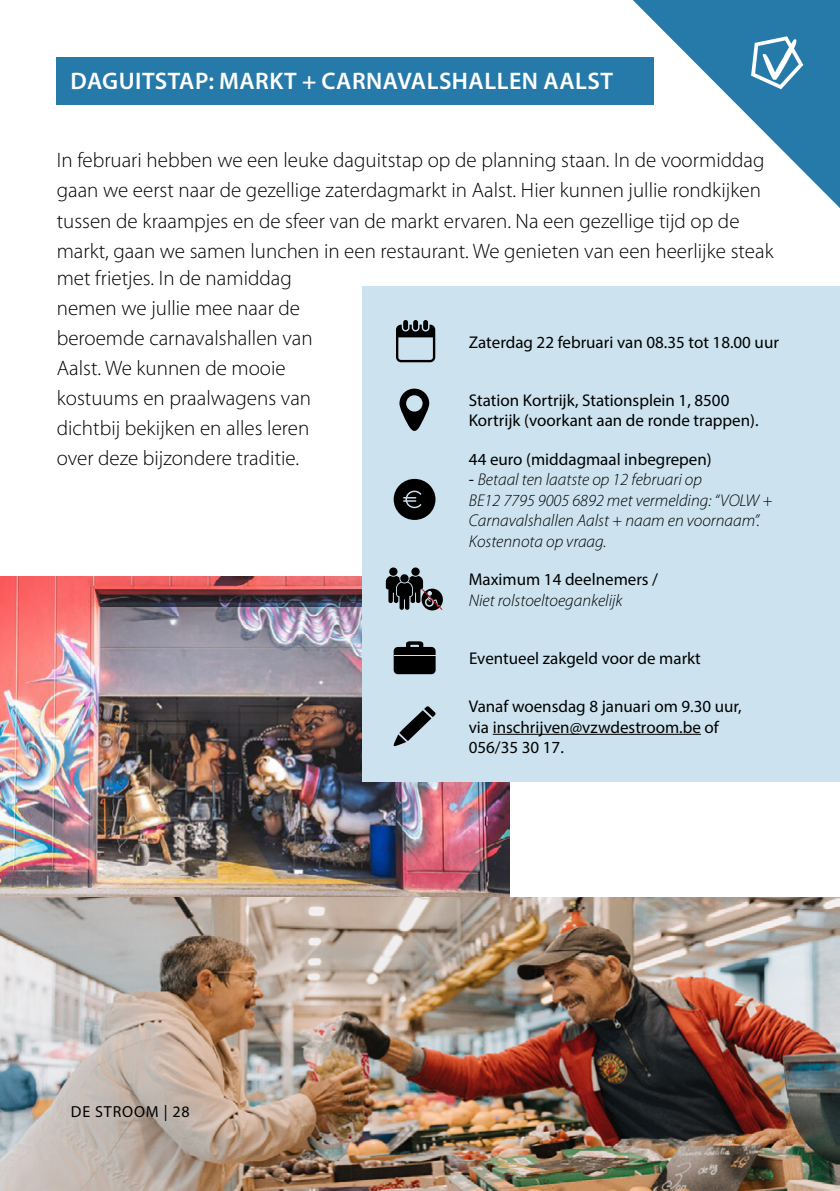
<style>
.page{position:relative;width:840px;height:1191px;background:#fff}
.page>*{position:absolute;margin:0;border:0;box-sizing:border-box;transform-origin:0 0}
.t1{font:600 24px "Myriad Pro";letter-spacing:.02em;color:#fff}
.t2{font:300 21px/30px "Myriad Pro";color:#000}
.t3{font:17px/20.4px "Myriad Pro";color:#000}
.t4{font:italic 300 17px/20.4px "Myriad Pro";color:#000}
.t5{font:16px "Myriad Pro";letter-spacing:.05em;color:#000}
.s1{font-weight:400;font-style:normal}
</style>
<div class="page">
<img style="left:0;top:577px;width:509px;height:320px">
<img style="left:0;top:897px;width:839px;height:294px">
<svg style="left:632px;top:0;width:207px;height:207px"></svg>
<svg style="left:750px;top:36px;width:52px;height:53px"></svg>
<div style="left:57px;top:57px;width:596px;height:47px;background:#257aaa"></div>
<div style="left:362px;top:286px;width:477px;height:495px;background:#cce3ef"></div>
<svg style="left:396px;top:320px;width:39px;height:42px"></svg>
<svg style="left:399px;top:388px;width:30px;height:43px"></svg>
<hr style="left:492px;top:734px;width:208px;height:1px;background:#000">
<svg style="left:393px;top:706px;width:42px;height:40px"></svg>
<div style="left:394px;top:648px;width:40px;height:25px;background:#000;border-radius:3px"></div>
<div style="left:393px;top:647px;width:42px;height:27px;border:2px solid #000;border-radius:3px"></div>
<svg style="left:404px;top:641px;width:20px;height:7px"></svg>
<hr style="left:393px;top:655px;width:42px;height:1px;background:#cce3ef">
<svg style="left:393px;top:479px;width:42px;height:41px"></svg>
<svg style="left:385px;top:567px;width:57px;height:43px"></svg>
<p class="t1" style="left:70px;top:65px;width:543px">DAGUITSTAP: MARKT + CARNAVALSHALLEN AALST</p>
<p class="t2" style="left:57px;top:145px;width:718px">In februari hebben we een leuke daguitstap op de planning staan. In de voormiddag gaan we eerst naar de gezellige zaterdagmarkt in Aalst. Hier kunnen jullie rondkijken tussen de kraampjes en de sfeer van de markt ervaren. Na een gezellige tijd op de markt, gaan we samen lunchen in een restaurant. We genieten van een heerlijke steak</p>
<p class="t2" style="left:57px;top:263px;width:257px">met frietjes. In de namiddag nemen we jullie mee naar de beroemde carnavalshallen van<br>Aalst. We kunnen de mooie kostuums en praalwagens van dichtbij bekijken en alles leren over deze bijzondere traditie.</p>
<p class="t5" style="left:71px;top:1101px;width:120px">DE STROOM | 28</p>
<p class="t3" style="left:468px;top:331px;width:311px">Zaterdag 22 februari van 08.35 tot 18.00 uur</p>
<p class="t3" style="left:468px;top:390px;width:291px">Station Kortrijk, Stationsplein 1, 8500<br>Kortrijk (voorkant aan de ronde trappen).</p>
<p class="t3" style="left:468px;top:449px;width:244px">44 euro (middagmaal inbegrepen)</p>
<p class="t4" style="left:468px;top:469px;width:305px"><span class="s1">-</span> Betaal ten laatste op 12 februari op<br>BE12 7795 9005 6892 met vermelding: “VOLW + Carnavalshallen Aalst + naam en voornaam”.<br>Kostennota op vraag.</p>
<p class="t3" style="left:468px;top:569px;width:191px">Maximum 14 deelnemers /</p>
<p class="t4" style="left:468px;top:589px;width:155px">Niet rolstoeltoegankelijk</p>
<p class="t3" style="left:469px;top:648px;width:233px">Eventueel zakgeld voor de markt</p>
<p class="t3" style="left:468px;top:696px;width:274px">Vanaf woensdag 8 januari om 9.30 uur, via inschrijven@vzwdestroom.be of<br>056/35 30 17.</p>
</div>
